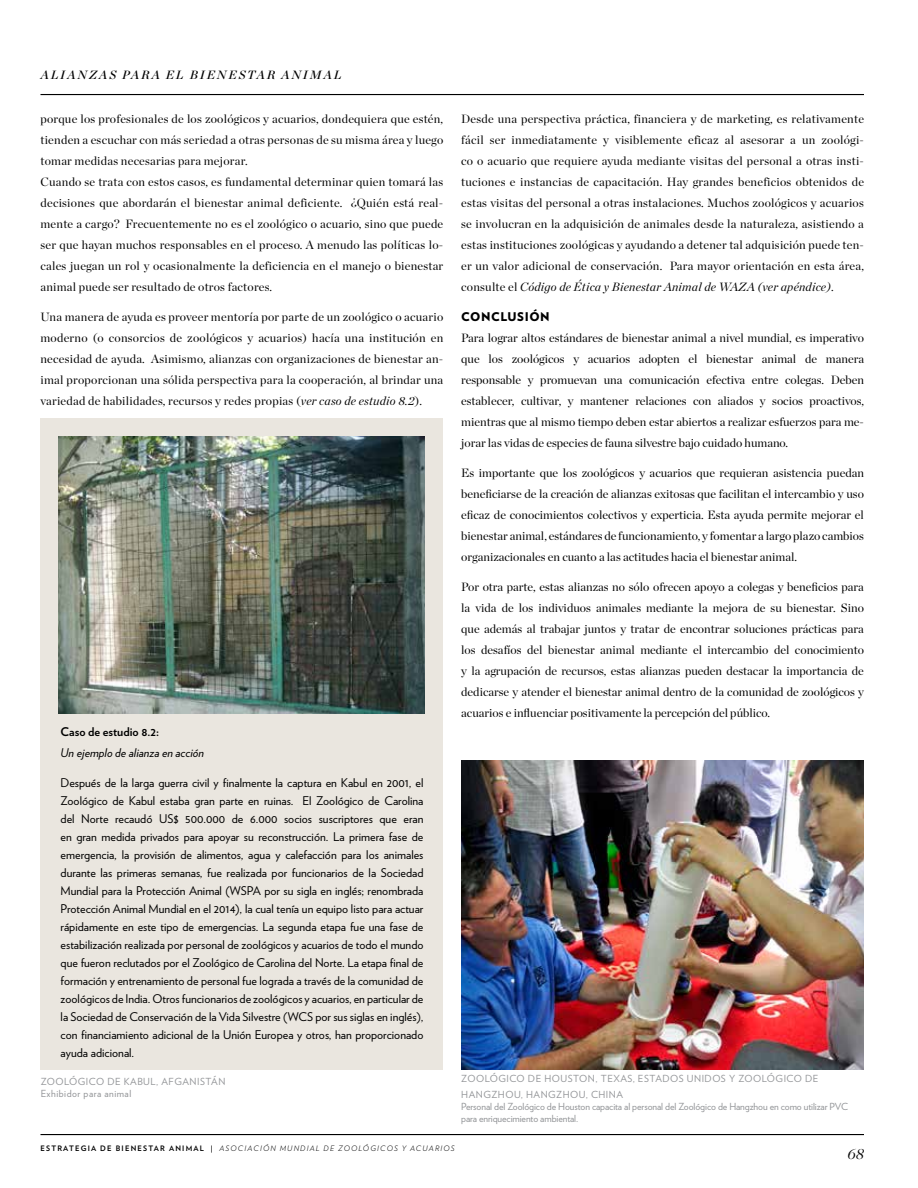
<style>
.page{position:relative;width:918px;height:1188px;background:#fff}
.page>*{position:absolute;margin:0;border:0;box-sizing:border-box;transform-origin:0 0}
.t1{font:italic 300 15px "Chronicle Display";color:#000}
.t2{font:12px/21px "Chronicle Display";letter-spacing:.02em;color:#000;text-align:justify}
.t3{font:12px/18px "Verlag";color:#000;text-align:justify}
.t4{font:italic 12px "Chronicle Display Semi";letter-spacing:.16em;color:#000}
.t5{font:italic 12px "Verlag";color:#000}
.t6{font:700 12px "Verlag";color:#000}
.t7{font:900 12px "Verlag";letter-spacing:.05em;color:#000}
.t8{font:9.75px/12px "Verlag";letter-spacing:.05em;color:#939598}
.t9{font:9.75px/12px "Verlag";letter-spacing:-.01em;color:#939598}
.t10{font:italic 300 7.5px "Verlag";letter-spacing:.16em;color:#000}
.s1{font-style:italic}
.s2{font-weight:700;font-style:normal}
</style>
<div class="page">
<hr style="left:40px;top:94px;width:824px;height:1px;background:#000">
<hr style="left:40px;top:1134px;width:824px;height:1px;background:#000">
<div style="left:40px;top:418px;width:403px;height:652px;background:#eae6df"></div>
<img style="left:59px;top:436px;width:366px;height:278px">
<img style="left:461px;top:760px;width:403px;height:309px">
<p class="t4" style="left:40px;top:65px;width:302px">ALIANZAS PARA EL BIENESTAR ANIMAL</p>
<p class="t2" style="left:40px;top:107px;width:404px;text-align:left">porque los profesionales de los zoológicos y acuarios, dondequiera que estén, tienden a escuchar con más seriedad a otras personas de su misma área y luego tomar medidas necesarias para mejorar.<br>Cuando se trata con estos casos, es fundamental determinar quien tomará las decisiones que abordarán el bienestar animal deficiente. ¿Quién está real&shy;mente a cargo? Frecuentemente no es el zoológico o acuario, sino que puede ser que hayan muchos responsables en el proceso. A menudo las políticas lo&shy;cales juegan un rol y ocasionalmente la deficiencia en el manejo o bienestar animal puede ser resultado de otros factores.</p>
<p class="t2" style="left:40px;top:305px;width:404px">Una manera de ayuda es proveer mentoría por parte de un zoológico o acuario moderno (o consorcios de zoológicos y acuarios) hacía una institución en necesidad de ayuda. Asimismo, alianzas con organizaciones de bienestar an&shy;imal proporcionan una sólida perspectiva para la cooperación, al brindar una variedad de habilidades, recursos y redes propias (<span class="s1">ver caso de estudio 8.2</span>).</p>
<p class="t6" style="left:61px;top:724px;width:100px">Caso de estudio 8.2:</p>
<p class="t5" style="left:61px;top:745px;width:145px">Un ejemplo de alianza en acción</p>
<p class="t3" style="left:61px;top:773px;width:364px">Después de la larga guerra civil y finalmente la captura en Kabul en 2001, el Zoológico de Kabul estaba gran parte en ruinas. El Zoológico de Carolina del Norte recaudó US$ 500.000 de 6.000 socios suscriptores que eran en gran medida privados para apoyar su reconstrucción. La primera fase de emergencia, la provisión de alimentos, agua y calefacción para los animales durante las primeras semanas, fue realizada por funcionarios de la Sociedad Mundial para la Protección Animal (WSPA por su sigla en inglés; renombrada Protección Animal Mundial en el 2014), la cual tenía un equipo listo para actuar rápidamente en este tipo de emergencias. La segunda etapa fue una fase de estabilización realizada por personal de zoológicos y acuarios de todo el mundo que fueron reclutados por el Zoológico de Carolina del Norte. La etapa final de formación y entrenamiento de personal fue lograda a través de la comunidad de zoológicos de India. Otros funcionarios de zoológicos y acuarios, en particular de la Sociedad de Conservación de la Vida Silvestre (WCS por sus siglas en inglés), con financiamiento adicional de la Unión Europea y otros, han proporcionado ayuda adicional.</p>
<p class="t8" style="left:41px;top:1075px;width:186px">ZOOLÓGICO DE KABUL, AFGANISTÁN<br>Exhibidor para animal</p>
<p class="t2" style="left:461px;top:107px;width:404px">Desde una perspectiva práctica, financiera y de marketing, es relativamente fácil ser inmediatamente y visiblemente eficaz al asesorar a un zoológi&shy;co o acuario que requiere ayuda mediante visitas del personal a otras insti&shy;tuciones e instancias de capacitación. Hay grandes beneficios obtenidos de estas visitas del personal a otras instalaciones. Muchos zoológicos y acuarios se involucran en la adquisición de animales desde la naturaleza, asistiendo a estas instituciones zoológicas y ayudando a detener tal adquisición puede ten&shy;er un valor adicional de conservación. Para mayor orientación en esta área, consulte el <span class="s1">Código de Ética y Bienestar Animal de WAZA (ver apéndice)</span>.</p>
<p class="t7" style="left:461px;top:309px;width:90px">CONCLUSIÓN</p>
<p class="t2" style="left:461px;top:326px;width:404px">Para lograr altos estándares de bienestar animal a nivel mundial, es imperativo que los zoológicos y acuarios adopten el bienestar animal de manera responsable y promuevan una comunicación efectiva entre colegas. Deben establecer, cultivar, y mantener relaciones con aliados y socios proactivos, mientras que al mismo tiempo deben estar abiertos a realizar esfuerzos para me&shy;jorar las vidas de especies de fauna silvestre bajo cuidado humano.</p>
<p class="t2" style="left:461px;top:461px;width:404px">Es importante que los zoológicos y acuarios que requieran asistencia puedan beneficiarse de la creación de alianzas exitosas que facilitan el intercambio y uso eficaz de conocimientos colectivos y experticia. Esta ayuda permite mejorar el bienestar animal, estándares de funcionamiento, y fomentar a largo plazo cambios organizacionales en cuanto a las actitudes hacia el bienestar animal.</p>
<p class="t2" style="left:461px;top:575px;width:404px">Por otra parte, estas alianzas no sólo ofrecen apoyo a colegas y beneficios para la vida de los individuos animales mediante la mejora de su bienestar. Sino que además al trabajar juntos y tratar de encontrar soluciones prácticas para los desafíos del bienestar animal mediante el intercambio del conocimiento y la agrupación de recursos, estas alianzas pueden destacar la importancia de dedicarse y atender el bienestar animal dentro de la comunidad de zoológicos y acuarios e influenciar positivamente la percepción del público.</p>
<p class="t8" style="left:461px;top:1070px;width:359px;line-height:16.5px">ZOOLÓGICO DE HOUSTON, TEXAS, ESTADOS UNIDOS Y ZOOLÓGICO DE<br>HANGZHOU, HANGZHOU, CHINA</p>
<p class="t9" style="left:461px;top:1101px;width:388px">Personal del Zoológico de Houston capacita al personal del Zoológico de Hangzhou en como utilizar PVC para enriquecimiento ambiental.</p>
<p class="t10" style="left:40px;top:1144px;width:416px"><span class="s2">ESTRATEGIA DE BIENESTAR ANIMAL |</span> ASOCIACIÓN MUNDIAL DE ZOOLÓGICOS Y ACUARIOS</p>
<p class="t1" style="left:848px;top:1143px;width:18px">68</p>
</div>
